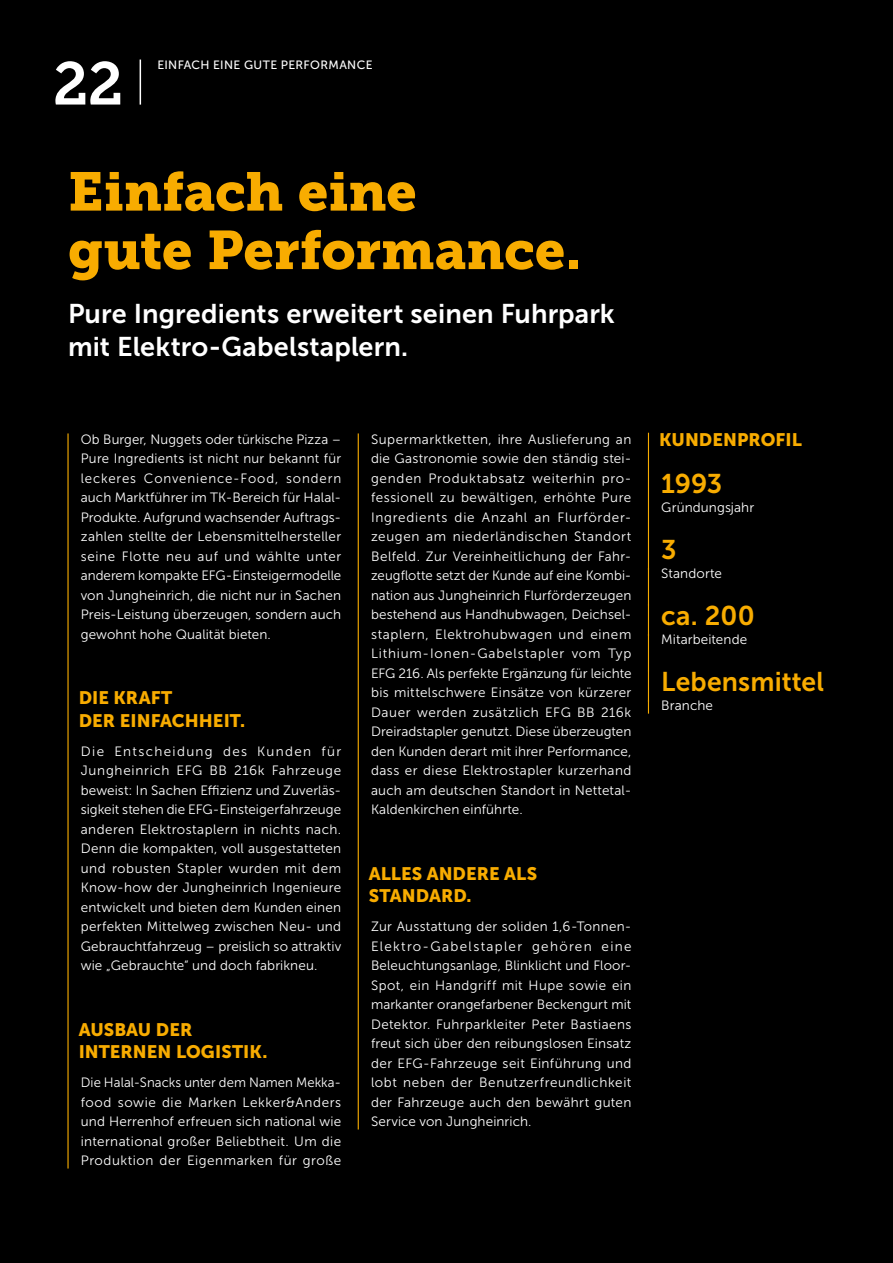
<style>
.page{position:relative;width:893px;height:1263px;background:#000}
.page>*{position:absolute;margin:0;border:0;box-sizing:border-box;transform-origin:0 0}
.t1{font:60px "Museo JH Slab 700";color:#fff}
.t2{font:54px/58.5px "Museo JH Slab 900";color:#f8ac00}
.t3{font:27px/33px "Museo JH Sans 700";letter-spacing:.005em;color:#fff}
.t4{font:27px "Museo JH Sans 700";letter-spacing:.005em;color:#f8ac00}
.t5{font:18px/22.5px "Museo JH Sans 900";letter-spacing:.005em;color:#f8ac00}
.t6{font:13.5px/19.5px "Museo JH Sans 300";letter-spacing:.01em;color:#fff;text-align:justify}
.t7{font:12px "Museo JH Sans 500";letter-spacing:.03em;color:#fff}
</style>
<div class="page">
<hr style="left:140px;top:60px;width:1px;height:45px;background:#fff">
<hr style="left:67px;top:433px;width:2px;height:735px;background:#f8ac00">
<hr style="left:358px;top:433px;width:1px;height:696px;background:#f8ac00">
<hr style="left:648px;top:433px;width:1px;height:137px;background:#f8ac00">
<hr style="left:648px;top:568px;width:1px;height:37px;background:#f8ac00">
<hr style="left:648px;top:604px;width:1px;height:32px;background:#f8ac00">
<hr style="left:648px;top:634px;width:1px;height:37px;background:#f8ac00">
<hr style="left:648px;top:670px;width:1px;height:32px;background:#f8ac00">
<svg style="left:648px;top:702px;width:1px;height:12px"></svg>
<h1 class="t1" style="left:53px;top:50px;width:72px">22</h1>
<p class="t7" style="left:157px;top:58px;width:217px">EINFACH EINE GUTE PERFORMANCE</p>
<h2 class="t2" style="left:68px;top:163px;width:514px">Einfach eine<br>gute Performance.</h2>
<h3 class="t3" style="left:68px;top:297px;width:548px">Pure Ingredients erweitert seinen Fuhrpark mit Elektro-Gabelstaplern.</h3>
<p class="t6" style="left:81px;top:429px;width:262px">Ob Burger, Nuggets oder türkische Pizza – Pure Ingredients ist nicht nur bekannt für leckeres Convenience-Food, sondern auch Marktführer im TK-Bereich für Halal-Produkte. Aufgrund wachsender Auftrags&shy;zahlen stellte der Lebensmittelhersteller seine Flotte neu auf und wählte unter anderem kompakte EFG-Einsteigermodelle von Jungheinrich, die nicht nur in Sachen Preis-Leistung überzeugen, sondern auch gewohnt hohe Qualität bieten.</p>
<h3 class="t5" style="left:79px;top:687px;width:168px">DIE KRAFT<br>DER EINFACHHEIT.</h3>
<p class="t6" style="left:81px;top:741px;width:262px">Die Entscheidung des Kunden für Jungheinrich EFG BB 216k Fahrzeuge beweist: In Sachen Effizienz und Zuverläs&shy;sigkeit stehen die EFG-Einsteigerfahrzeuge anderen Elektrostaplern in nichts nach.<br>Denn die kompakten, voll ausgestatteten und robusten Stapler wurden mit dem Know-how der Jungheinrich Ingenieure entwickelt und bieten dem Kunden einen perfekten Mittelweg zwischen Neu- und Gebrauchtfahrzeug – preislich so attraktiv wie „Gebrauchte“ und doch fabrikneu.</p>
<h3 class="t5" style="left:79px;top:1018px;width:190px">AUSBAU DER<br>INTERNEN LOGISTIK.</h3>
<p class="t6" style="left:81px;top:1073px;width:262px;text-align:left">Die Halal-Snacks unter dem Namen Mekka&shy;food sowie die Marken Lekker&amp;Anders und Herrenhof erfreuen sich national wie international großer Beliebtheit. Um die Produktion der Eigenmarken für große</p>
<p class="t6" style="left:371px;top:429px;width:262px">Supermarktketten, ihre Auslieferung an die Gastronomie sowie den ständig stei&shy;genden Produktabsatz weiterhin pro&shy;fessionell zu bewältigen, erhöhte Pure Ingredients die Anzahl an Flurförder&shy;zeugen am niederländischen Standort Belfeld. Zur Vereinheitlichung der Fahr&shy;zeugflotte setzt der Kunde auf eine Kombi&shy;nation aus Jungheinrich Flurförderzeugen bestehend aus Handhubwagen, Deichsel&shy;staplern, Elektrohubwagen und einem Lithium-Ionen-Gabelstapler vom Typ EFG 216. Als perfekte Ergänzung für leichte bis mittelschwere Einsätze von kürzerer Dauer werden zusätzlich EFG BB 216k Dreiradstapler genutzt. Diese überzeugten den Kunden derart mit ihrer Performance, dass er diese Elektrostapler kurzerhand auch am deutschen Standort in Nettetal-Kaldenkirchen einführte.</p>
<h3 class="t5" style="left:369px;top:862px;width:170px">ALLES ANDERE ALS<br>STANDARD.</h3>
<p class="t6" style="left:371px;top:917px;width:262px">Zur Ausstattung der soliden 1,6-Tonnen-Elektro-Gabelstapler gehören eine Beleuchtungsanlage, Blinklicht und Floor-Spot, ein Handgriff mit Hupe sowie ein markanter orangefarbener Beckengurt mit Detektor. Fuhrparkleiter Peter Bastiaens freut sich über den reibungslosen Einsatz der EFG-Fahrzeuge seit Einführung und lobt neben der Benutzerfreundlichkeit der Fahrzeuge auch den bewährt guten Service von Jungheinrich.</p>
<h3 class="t5" style="left:659px;top:429px;width:144px">KUNDENPROFIL</h3>
<h3 class="t4" style="left:661px;top:468px;width:63px">1993</h3>
<p class="t6" style="left:661px;top:498px;width:94px">Gründungsjahr</p>
<h3 class="t4" style="left:661px;top:534px;width:17px">3</h3>
<p class="t6" style="left:661px;top:564px;width:62px">Standorte</p>
<h3 class="t4" style="left:661px;top:600px;width:95px">ca. 200</h3>
<p class="t6" style="left:661px;top:630px;width:88px">Mitarbeitende</p>
<h3 class="t4" style="left:661px;top:666px;width:164px">Lebensmittel</h3>
<p class="t6" style="left:661px;top:696px;width:53px">Branche</p>
</div>
